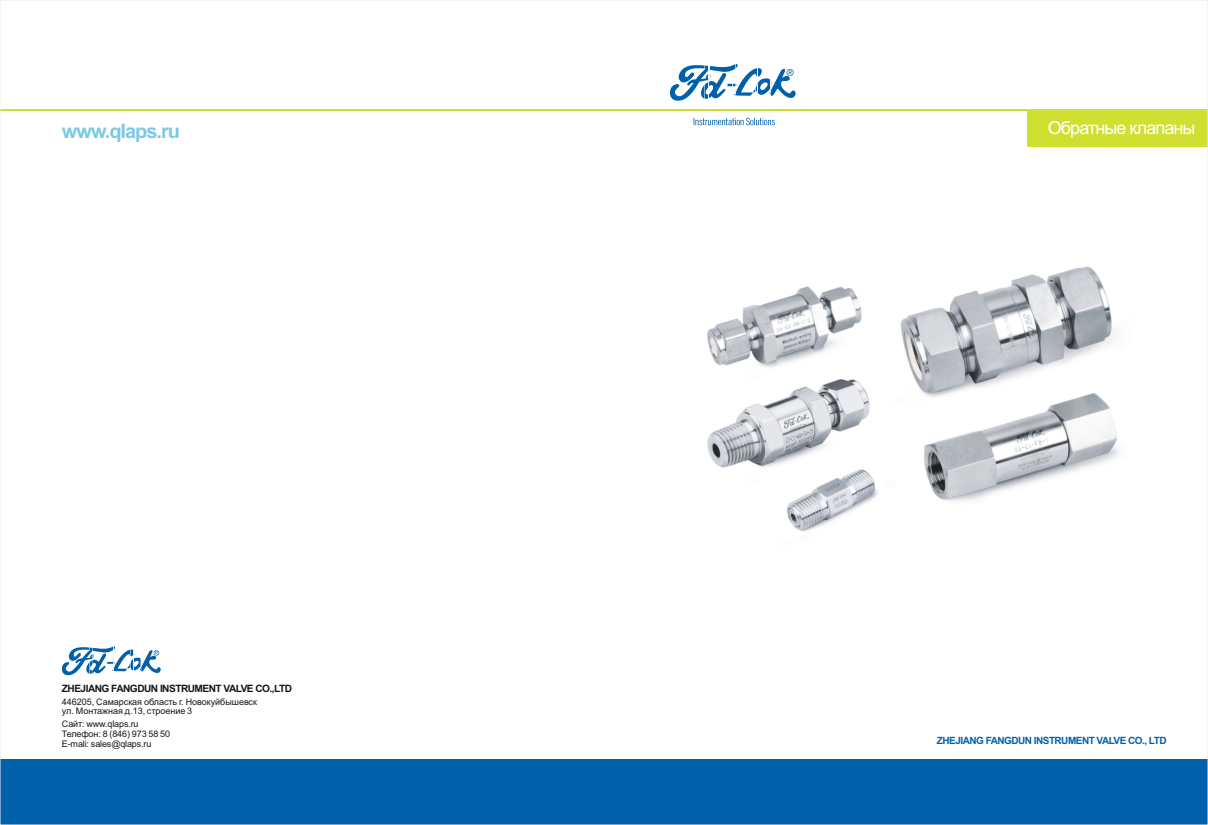
<style>
.page{position:relative;width:1208px;height:825px;background:#fff}
.page>*{position:absolute;margin:0;border:0;box-sizing:border-box;transform-origin:0 0}
.t1{font:700 20px "Arial";letter-spacing:-.05em;color:#7cc8e7}
.t2{font:18px "Arial";letter-spacing:-.05em;color:#fff}
.t3{font:700 10.1px "Arial";letter-spacing:-.05em;color:#151616}
.t4{font:700 10px "Arial";letter-spacing:-.05em;color:#0060aa}
.t5{font:9px/10.1px "Arial";color:#151616}
</style>
<div class="page">
<hr style="left:0;top:109px;width:1126px;height:2px;background:#d0e033">
<div style="left:0;top:760px;width:1208px;height:65px;background:#0060aa"></div>
<div style="left:1027px;top:109px;width:181px;height:37px;background:#d0e033"></div>
<svg style="left:693px;top:118px;width:82px;height:7px"></svg>
<svg style="left:670px;top:64px;width:125px;height:37px"></svg>
<svg style="left:62px;top:646px;width:99px;height:30px"></svg>
<img style="left:707px;top:266px;width:413px;height:266px">
<h1 class="t1" style="left:62px;top:123px;width:120px">www.qlaps.ru</h1>
<p class="t3" style="left:62px;top:684px;width:232px">ZHEJIANG FANGDUN INSTRUMENT VALVE CO.,LTD</p>
<p class="t5" style="left:62px;top:698px;width:196px;line-height:9px">446205, Самарская область г. Новокуйбышевск ул. Монтажная д.13, строение 3</p>
<p class="t5" style="left:62px;top:719px;width:110px">Сайт: www.qlaps.ru<br>Телефон: 8 (846) 973 58 50<br>E-mali: sales@qlaps.ru</p>
<h2 class="t2" style="left:1047px;top:121px;width:149px">Обратные клапаны</h2>
<p class="t4" style="left:937px;top:737px;width:231px">ZHEJIANG FANGDUN INSTRUMENT VALVE CO., LTD</p>
</div>
